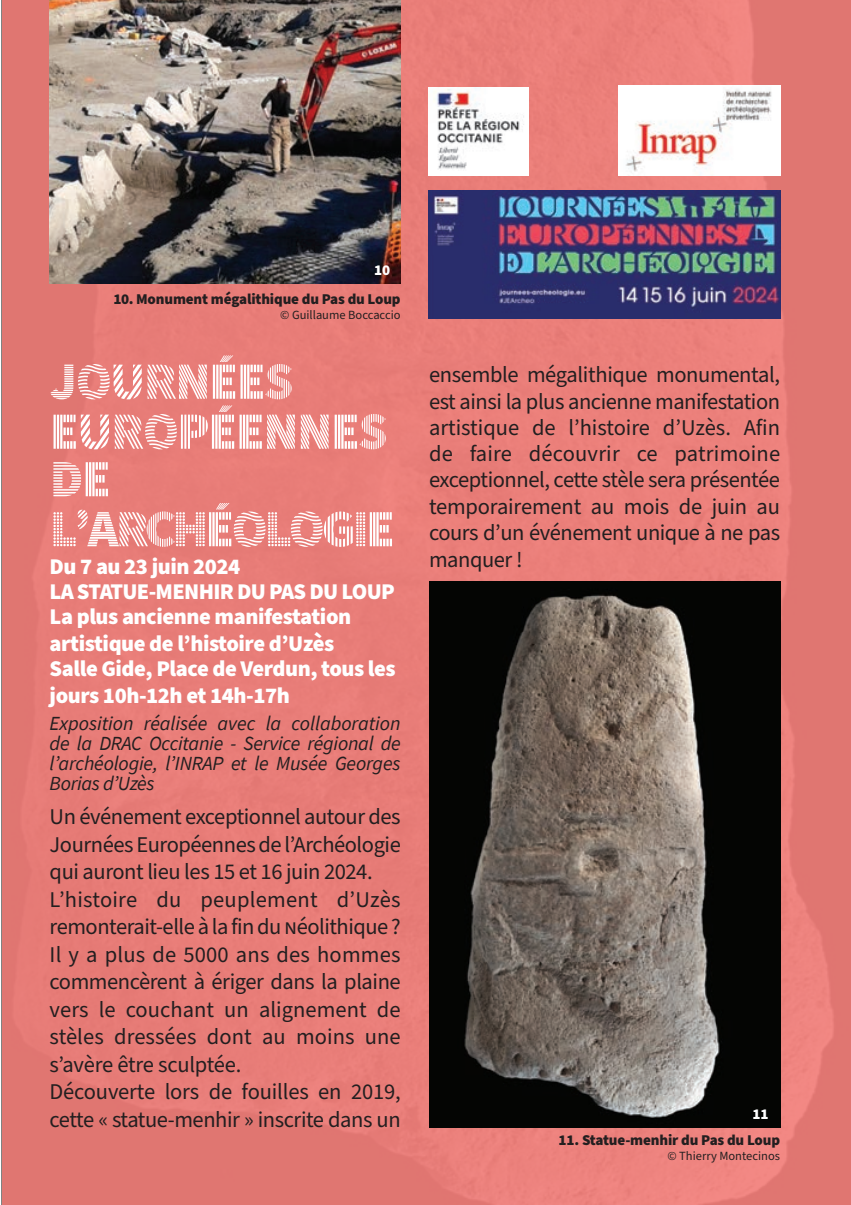
<style>
.page{position:relative;width:851px;height:1205px;background:#fff}
.page>*{position:absolute;margin:0;border:0;box-sizing:border-box;transform-origin:0 0}
.t1{font:900 52.5px/49.2px "Source Sans Pro DISPLAYV2";letter-spacing:-.03em;color:#fff}
.t2{font:22.5px/27.5px "Source Sans Pro";letter-spacing:-.02em;color:#231f20}
.t3{font:900 22.5px/25px "Source Sans Pro";letter-spacing:-.02em;color:#fff}
.t4{font:italic 20px/20px "Source Sans Pro";letter-spacing:-.01em;color:#231f20;text-align:justify}
.t5{font:900 15px "Source Sans Pro";letter-spacing:-.01em;color:#231f20}
.t6{font:900 15px "Source Sans Pro";color:#fff}
.t7{font:12.5px "Source Sans Pro";color:#231f20}
</style>
<div class="page">
<div style="left:2px;top:0;width:848px;height:1205px;background:#e87c78"></div>
<img style="left:49px;top:0;width:351px;height:283px">
<img style="left:429px;top:581px;width:351px;height:546px">
<img style="left:428px;top:87px;width:100px;height:89px">
<img style="left:618px;top:85px;width:162px;height:91px">
<img style="left:428px;top:191px;width:352px;height:127px">
<p class="t6" style="left:374px;top:259px;width:18px">10</p>
<p class="t5" style="left:113px;top:289px;width:289px">10. Monument mégalithique du Pas du Loup</p>
<p class="t7" style="left:280px;top:307px;width:122px">© Guillaume Boccaccio</p>
<h1 class="t1" style="left:50px;top:358px;width:347px">JOURNÉES<br>EUROPÉENNES<br>DE<br>L’ARCHÉOLOGIE</h1>
<p class="t3" style="left:50px;top:554px;width:347px">Du 7 au 23 juin 2024<br>LA STATUE-MENHIR DU PAS DU LOUP<br>La plus ancienne manifestation</p>
<p class="t3" style="left:50px;top:631px;width:347px;line-height:25.8px">artistique de l’histoire d’Uzès<br>Salle Gide, Place de Verdun, tous les jours 10h-12h et 14h-17h</p>
<p class="t4" style="left:50px;top:713px;width:352px">Exposition réalisée avec la collaboration de la DRAC Occitanie - Service régional de l’archéologie, l’INRAP et le Musée Georges Borias d’Uzès</p>
<p class="t2" style="left:50px;top:804px;width:353px">Un événement exceptionnel autour des Journées Européennes de l’Archéologie qui auront lieu les 15 et 16 juin 2024.<br>L’histoire du peuplement d’Uzès remonterait-elle à la fin du Néolithique ?<br>Il y a plus de 5000 ans des hommes commencèrent à ériger dans la plaine vers le couchant un alignement de stèles dressées dont au moins une s’avère être sculptée.<br>Découverte lors de fouilles en 2019, cette « statue-menhir » inscrite dans un</p>
<p class="t2" style="left:429px;top:362px;width:352px;line-height:26.5px;text-align:justify">ensemble mégalithique monumental, est ainsi la plus ancienne manifestation artistique de l’histoire d’Uzès. Afin de faire découvrir ce patrimoine exceptionnel, cette stèle sera présentée temporairement au mois de juin au cours d’un événement unique à ne pas manquer !</p>
<p class="t6" style="left:752px;top:1103px;width:18px">11</p>
<p class="t5" style="left:558px;top:1129px;width:223px">11. Statue-menhir du Pas du Loup</p>
<p class="t7" style="left:667px;top:1147px;width:114px">© Thierry Montecinos</p>
</div>
